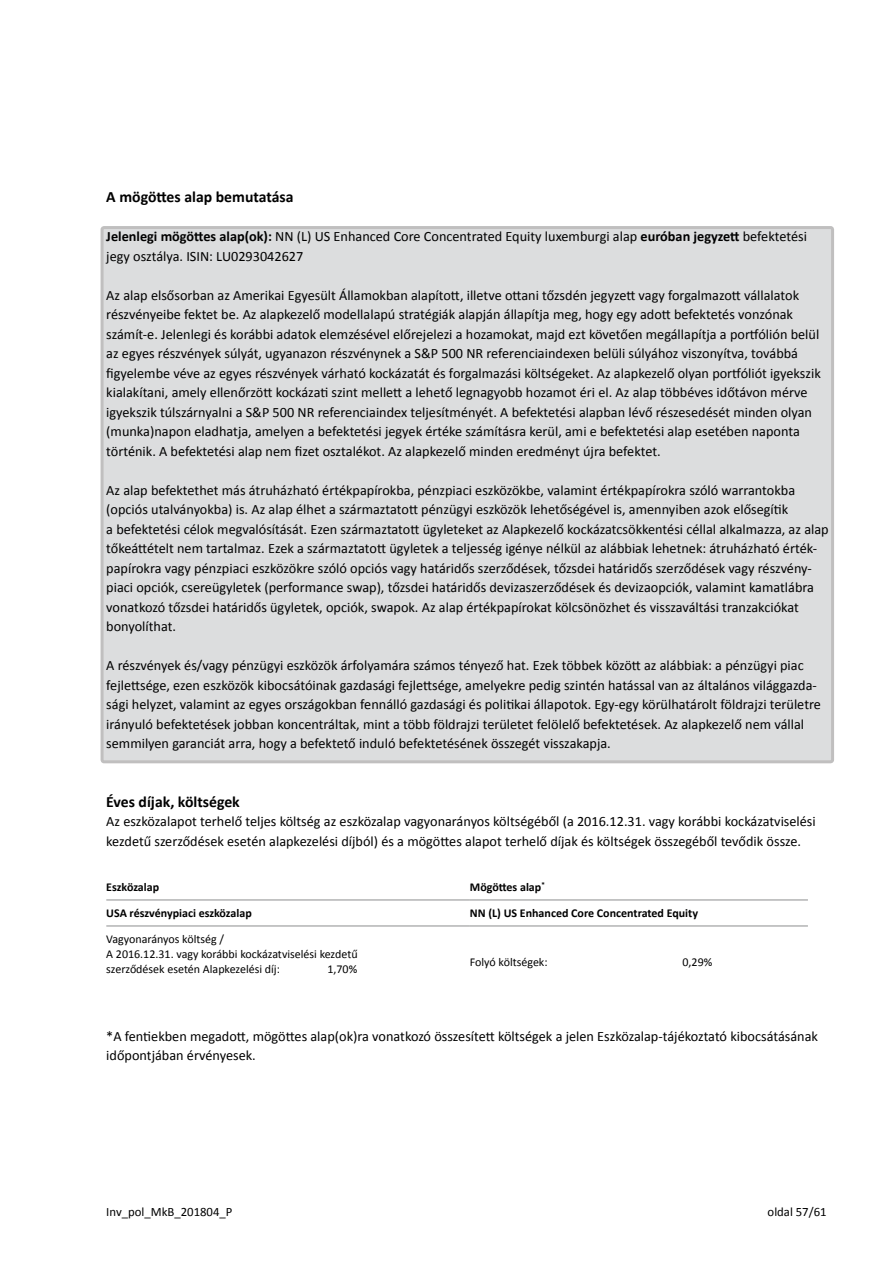
<style>
.page{position:relative;width:893px;height:1263px;background:#fff}
.page>*{position:absolute;margin:0;border:0;box-sizing:border-box;transform-origin:0 0}
.t1{font:700 15.75px "Calibri";color:#000}
.t2{font:14.25px/19.5px "Calibri";color:#000}
.t3{font:12.75px "Calibri";color:#000}
.t4{font:12px/15px "Calibri";color:#000}
.t5{font:700 12px "Calibri";color:#000}
.s1{font-weight:700}
</style>
<div class="page">
<div style="left:102px;top:228px;width:731px;height:534px;background:#dcddde;border-radius:2px"></div>
<div style="left:101px;top:226px;width:733px;height:537px;border:3px solid #c0bfbf;border-radius:2px"></div>
<hr style="left:106px;top:899px;width:364px;height:1px;background:#999a9b">
<hr style="left:470px;top:899px;width:338px;height:1px;background:#999a9b">
<hr style="left:106px;top:925px;width:364px;height:1px;background:#999a9b">
<hr style="left:470px;top:925px;width:338px;height:1px;background:#999a9b">
<p class="t1" style="left:106px;top:187px;width:189px">A mögöttes alap bemutatása</p>
<p class="t2" style="left:106px;top:227px;width:702px"><span class="s1">Jelenlegi mögöttes alap(ok):</span> NN (L) US Enhanced Core Concentrated Equity luxemburgi alap <span class="s1">euróban jegyzett</span> befektetési jegy osztálya. ISIN: LU0293042627</p>
<p class="t2" style="left:106px;top:285px;width:716px">Az alap elsősorban az Amerikai Egyesült Államokban alapított, illetve ottani tőzsdén jegyzett vagy forgalmazott vállalatok részvényeibe fektet be. Az alapkezelő modellalapú stratégiák alapján állapítja meg, hogy egy adott befektetés vonzónak számít-e. Jelenlegi és korábbi adatok elemzésével előrejelezi a hozamokat, majd ezt követően megállapítja a portfólión belül az egyes részvények súlyát, ugyanazon részvénynek a S&amp;P 500 NR referenciaindexen belüli súlyához viszonyítva, továbbá figyelembe véve az egyes részvények várható kockázatát és forgalmazási költségeket. Az alapkezelő olyan portfóliót igyekszik kialakítani, amely ellenőrzött kockázati szint mellett a lehető legnagyobb hozamot éri el. Az alap többéves időtávon mérve igyekszik túlszárnyalni a S&amp;P 500 NR referenciaindex teljesítményét. A befektetési alapban lévő részesedését minden olyan (munka)napon eladhatja, amelyen a befektetési jegyek értéke számításra kerül, ami e befektetési alap esetében naponta történik. A befektetési alap nem fizet osztalékot. Az alapkezelő minden eredményt újra befektet.</p>
<p class="t2" style="left:106px;top:480px;width:724px">Az alap befektethet más átruházható értékpapírokba, pénzpiaci eszközökbe, valamint értékpapírokra szóló warrantokba (opciós utalványokba) is. Az alap élhet a származtatott pénzügyi eszközök lehetőségével is, amennyiben azok elősegítik<br>a befektetési célok megvalósítását. Ezen származtatott ügyleteket az Alapkezelő kockázatcsökkentési céllal alkalmazza, az alap tőkeáttételt nem tartalmaz. Ezek a származtatott ügyletek a teljesség igénye nélkül az alábbiak lehetnek: átruházható érték&shy;papírokra vagy pénzpiaci eszközökre szóló opciós vagy határidős szerződések, tőzsdei határidős szerződések vagy részvény&shy;piaci opciók, csereügyletek (performance swap), tőzsdei határidős devizaszerződések és devizaopciók, valamint kamatlábra vonatkozó tőzsdei határidős ügyletek, opciók, swapok. Az alap értékpapírokat kölcsönözhet és visszaváltási tranzakciókat bonyolíthat.</p>
<p class="t2" style="left:106px;top:656px;width:716px">A részvények és/vagy pénzügyi eszközök árfolyamára számos tényező hat. Ezek többek között az alábbiak: a pénzügyi piac fejlettsége, ezen eszközök kibocsátóinak gazdasági fejlettsége, amelyekre pedig szintén hatással van az általános világgazda&shy;sági helyzet, valamint az egyes országokban fennálló gazdasági és politikai állapotok. Egy-egy körülhatárolt földrajzi területre irányuló befektetések jobban koncentráltak, mint a több földrajzi területet felölelő befektetések. Az alapkezelő nem vállal semmilyen garanciát arra, hogy a befektető induló befektetésének összegét visszakapja.</p>
<p class="t1" style="left:106px;top:792px;width:135px">Éves díjak, költségek</p>
<p class="t2" style="left:106px;top:812px;width:711px">Az eszközalapot terhelő teljes költség az eszközalap vagyonarányos költségéből (a 2016.12.31. vagy korábbi kockázatviselési kezdetű szerződések esetén alapkezelési díjból) és a mögöttes alapot terhelő díjak és költségek összegéből tevődik össze.</p>
<p class="t5" style="left:106px;top:880px;width:54px">Eszközalap</p>
<p class="t5" style="left:470px;top:880px;width:76px">Mögöttes alap<sup>*</sup></p>
<p class="t5" style="left:106px;top:906px;width:147px">USA részvénypiaci eszközalap</p>
<p class="t5" style="left:470px;top:906px;width:230px">NN (L) US Enhanced Core Concentrated Equity</p>
<p class="t4" style="left:106px;top:932px;width:253px">Vagyonarányos költség /<br>A 2016.12.31. vagy korábbi kockázatviselési kezdetű szerződések esetén Alapkezelési díj:</p>
<p class="t4" style="left:470px;top:954px;width:79px">Folyó költségek:</p>
<p class="t4" style="left:682px;top:954px;width:31px">0,29%</p>
<p class="t4" style="left:327px;top:962px;width:31px">1,70%</p>
<p class="t2" style="left:106px;top:1026px;width:713px">*A fentiekben megadott, mögöttes alap(ok)ra vonatkozó összesített költségek a jelen Eszközalap-tájékoztató kibocsátásának időpontjában érvényesek.</p>
<p class="t3" style="left:106px;top:1204px;width:128px">Inv_pol_MkB_201804_P</p>
<p class="t3" style="left:768px;top:1204px;width:61px">oldal 57/61</p>
</div>
